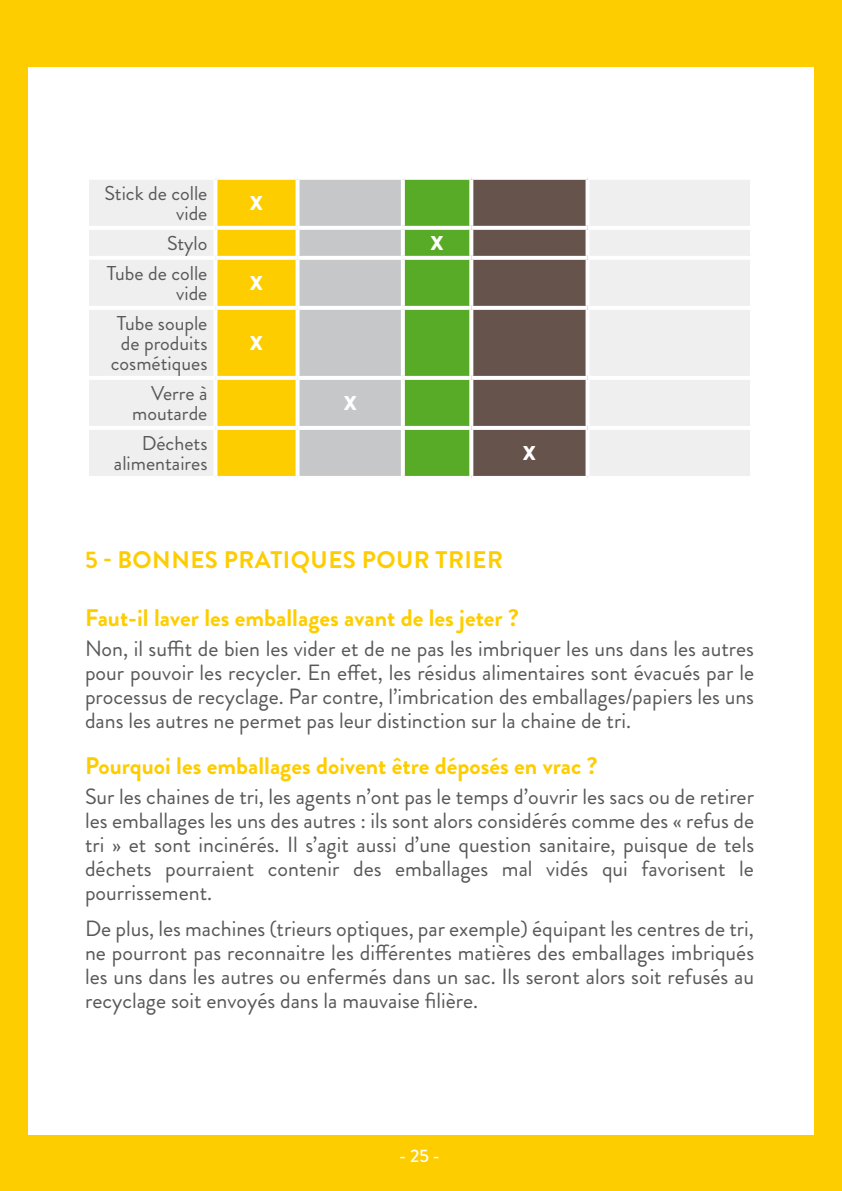
<style>
.page{position:relative;width:842px;height:1191px;background:#fecd00}
.page>*{position:absolute;margin:0;border:0;box-sizing:border-box;transform-origin:0 0}
.t1{font:700 24px "Brandon Grotesque";letter-spacing:.02em;color:#fecd00}
.t2{font:22px/24px "Brandon Grotesque";color:#58585a;text-align:justify}
.t3{font:20px/20px "Brandon Grotesque";color:#58585a;text-align:right}
.t4{font:900 20px "Brandon Grotesque";color:#fff}
.t5{font:500 18px "Brandon Grotesque";color:#fff}
</style>
<div class="page">
<div style="left:28px;top:67px;width:786px;height:1067px;background:#fff"></div>
<div style="left:89px;top:180px;width:661px;height:296px;background:#efeff0"></div>
<svg style="left:217px;top:180px;width:368px;height:296px;background:#a19f59"></svg>
<svg style="left:215px;top:178px;width:83px;height:2px"></svg>
<hr style="left:213px;top:180px;width:4px;height:46px;background:#fff">
<svg style="left:296px;top:180px;width:4px;height:46px"></svg>
<svg style="left:403px;top:179px;width:68px;height:1px"></svg>
<svg style="left:401px;top:180px;width:4px;height:46px"></svg>
<svg style="left:471px;top:178px;width:116px;height:2px"></svg>
<svg style="left:469px;top:180px;width:4px;height:46px"></svg>
<svg style="left:585px;top:180px;width:4px;height:46px"></svg>
<hr style="left:85px;top:226px;width:130px;height:4px;background:#fff">
<svg style="left:215px;top:226px;width:83px;height:4px"></svg>
<hr style="left:213px;top:230px;width:4px;height:26px;background:#fff">
<hr style="left:298px;top:226px;width:105px;height:4px;background:#fff">
<svg style="left:296px;top:230px;width:4px;height:26px"></svg>
<svg style="left:403px;top:226px;width:68px;height:4px"></svg>
<svg style="left:401px;top:230px;width:4px;height:26px"></svg>
<svg style="left:471px;top:226px;width:116px;height:4px"></svg>
<svg style="left:469px;top:230px;width:4px;height:26px"></svg>
<hr style="left:587px;top:226px;width:167px;height:4px;background:#fff">
<svg style="left:585px;top:230px;width:4px;height:26px"></svg>
<hr style="left:85px;top:256px;width:130px;height:4px;background:#fff">
<svg style="left:215px;top:256px;width:83px;height:4px"></svg>
<hr style="left:213px;top:260px;width:4px;height:46px;background:#fff">
<hr style="left:298px;top:256px;width:105px;height:4px;background:#fff">
<svg style="left:296px;top:260px;width:4px;height:46px"></svg>
<svg style="left:403px;top:256px;width:68px;height:4px"></svg>
<svg style="left:401px;top:260px;width:4px;height:46px"></svg>
<svg style="left:471px;top:256px;width:116px;height:4px"></svg>
<svg style="left:469px;top:260px;width:4px;height:46px"></svg>
<hr style="left:587px;top:256px;width:167px;height:4px;background:#fff">
<svg style="left:585px;top:260px;width:4px;height:46px"></svg>
<hr style="left:85px;top:306px;width:130px;height:4px;background:#fff">
<svg style="left:215px;top:306px;width:83px;height:4px"></svg>
<hr style="left:213px;top:310px;width:4px;height:66px;background:#fff">
<hr style="left:298px;top:306px;width:105px;height:4px;background:#fff">
<svg style="left:296px;top:310px;width:4px;height:66px"></svg>
<svg style="left:403px;top:306px;width:68px;height:4px"></svg>
<svg style="left:401px;top:310px;width:4px;height:66px"></svg>
<svg style="left:471px;top:306px;width:116px;height:4px"></svg>
<svg style="left:469px;top:310px;width:4px;height:66px"></svg>
<hr style="left:587px;top:306px;width:167px;height:4px;background:#fff">
<svg style="left:585px;top:310px;width:4px;height:66px"></svg>
<hr style="left:85px;top:376px;width:130px;height:4px;background:#fff">
<svg style="left:215px;top:376px;width:83px;height:4px"></svg>
<hr style="left:213px;top:380px;width:4px;height:46px;background:#fff">
<hr style="left:298px;top:376px;width:105px;height:4px;background:#fff">
<svg style="left:296px;top:380px;width:4px;height:46px"></svg>
<svg style="left:403px;top:376px;width:68px;height:4px"></svg>
<svg style="left:401px;top:380px;width:4px;height:46px"></svg>
<svg style="left:471px;top:376px;width:116px;height:4px"></svg>
<svg style="left:469px;top:380px;width:4px;height:46px"></svg>
<hr style="left:587px;top:376px;width:167px;height:4px;background:#fff">
<svg style="left:585px;top:380px;width:4px;height:46px"></svg>
<hr style="left:85px;top:426px;width:130px;height:4px;background:#fff">
<svg style="left:215px;top:426px;width:83px;height:4px"></svg>
<hr style="left:213px;top:430px;width:4px;height:46px;background:#fff">
<hr style="left:298px;top:426px;width:105px;height:4px;background:#fff">
<svg style="left:296px;top:430px;width:4px;height:46px"></svg>
<svg style="left:403px;top:426px;width:68px;height:4px"></svg>
<svg style="left:401px;top:430px;width:4px;height:46px"></svg>
<svg style="left:471px;top:426px;width:116px;height:4px"></svg>
<svg style="left:469px;top:430px;width:4px;height:46px"></svg>
<hr style="left:587px;top:426px;width:167px;height:4px;background:#fff">
<svg style="left:585px;top:430px;width:4px;height:46px"></svg>
<p class="t3" style="left:104px;top:183px;width:104px">Stick de colle vide</p>
<p class="t4" style="left:250px;top:189px;width:14px">X</p>
<p class="t3" style="left:167px;top:233px;width:42px">Stylo</p>
<p class="t4" style="left:430px;top:229px;width:14px">X</p>
<p class="t3" style="left:107px;top:263px;width:102px">Tube de colle vide</p>
<p class="t4" style="left:250px;top:269px;width:14px">X</p>
<p class="t3" style="left:111px;top:313px;width:98px;text-align:center">Tube souple de produits cosmétiques</p>
<p class="t4" style="left:250px;top:329px;width:14px">X</p>
<p class="t3" style="left:132px;top:383px;width:77px">Verre à moutarde</p>
<p class="t4" style="left:344px;top:389px;width:14px">X</p>
<p class="t3" style="left:114px;top:433px;width:95px">Déchets alimentaires</p>
<p class="t4" style="left:523px;top:439px;width:14px">X</p>
<p class="t1" style="left:85px;top:543px;width:420px">5 - Bonnes pratiques pour trier</p>
<p class="t1" style="left:85px;top:601px;width:435px">Faut-il laver les emballages avant de les jeter ?</p>
<p class="t2" style="left:85px;top:636px;width:670px">Non, il suffit de bien les vider et de ne pas les imbriquer les uns dans les autres pour pouvoir les recycler. En effet, les résidus alimentaires sont évacués par le processus de recyclage. Par contre, l’imbrication des emballages/papiers les uns dans les autres ne permet pas leur distinction sur la chaine de tri.</p>
<p class="t1" style="left:85px;top:749px;width:514px">Pourquoi les emballages doivent être déposés en vrac ?</p>
<p class="t2" style="left:85px;top:785px;width:671px">Sur les chaines de tri, les agents n’ont pas le temps d’ouvrir les sacs ou de retirer les emballages les uns des autres : ils sont alors considérés comme des « refus de tri » et sont incinérés. Il s’agit aussi d’une question sanitaire, puisque de tels déchets pourraient contenir des emballages mal vidés qui favorisent le pourrissement.</p>
<p class="t2" style="left:85px;top:916px;width:671px">De plus, les machines (trieurs optiques, par exemple) équipant les centres de tri, ne pourront pas reconnaitre les différentes matières des emballages imbriqués les uns dans les autres ou enfermés dans un sac. Ils seront alors soit refusés au recyclage soit envoyés dans la mauvaise filière.</p>
<p class="t5" style="left:399px;top:1143px;width:42px">- 25 -</p>
</div>
